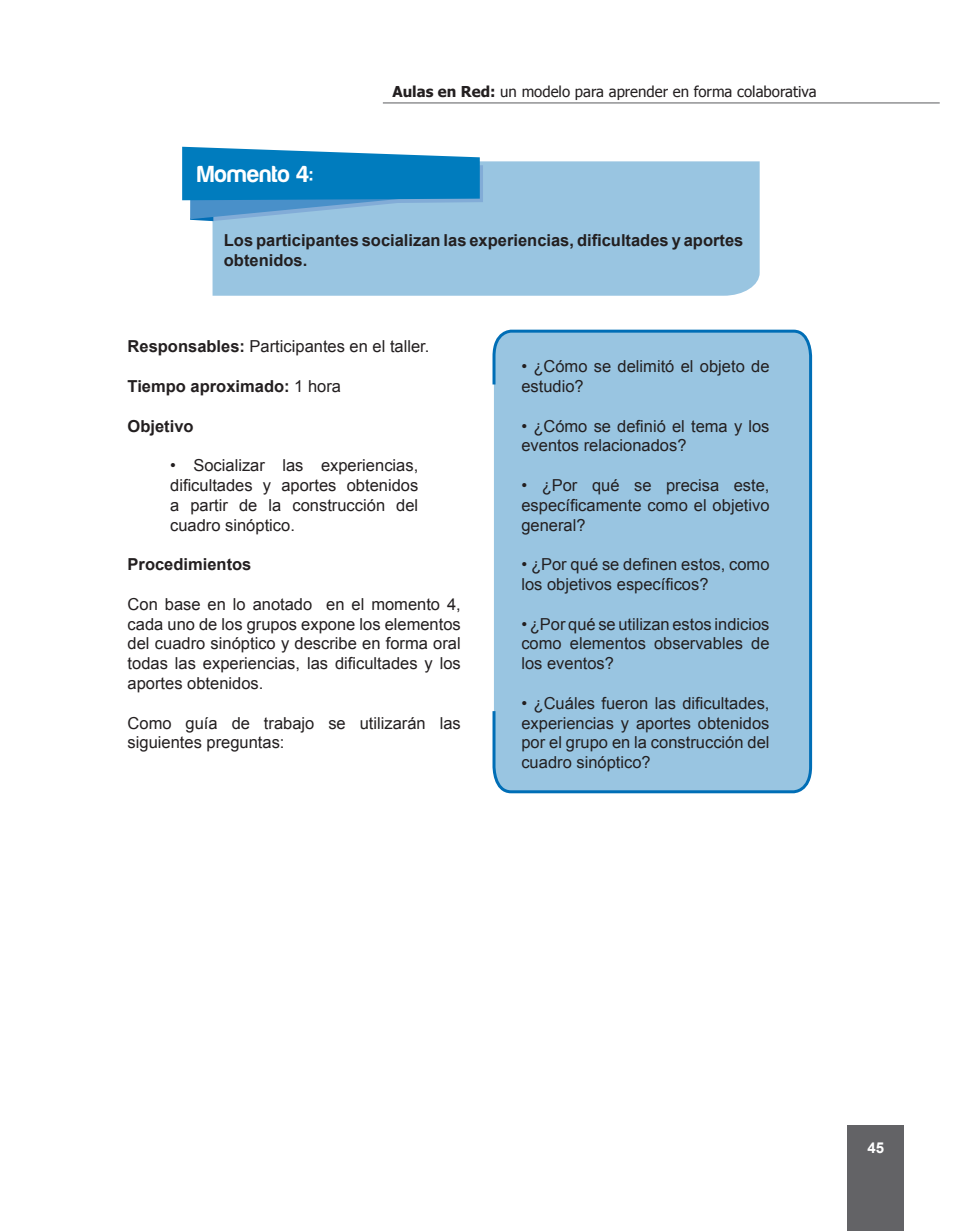
<style>
.page{position:relative;width:961px;height:1231px;background:#fff}
.page>*{position:absolute;margin:0;border:0;box-sizing:border-box;transform-origin:0 0}
.t1{font:24px "Harabara";letter-spacing:.025em;color:#fff}
.t2{font:16.5px/19.8px "Arial";color:#231f20;text-align:justify}
.t3{font:700 16.5px/19.8px "Arial";color:#231f20}
.t4{font:15px "Tahoma";color:#231f20}
.t5{font:700 15px "Arial";color:#fff}
.s1{font-weight:700}
.s2{font-weight:400}
</style>
<div class="page">
<hr style="left:383px;top:102px;width:556px;height:1px;background:#6c6d70">
<div style="left:847px;top:1125px;width:57px;height:106px;background:#636366"></div>
<div style="left:492px;top:329px;width:321px;height:465px;background:#99c5e1"></div>
<div style="left:212px;top:161px;width:547px;height:135px;background:#99c5e1"></div>
<svg style="left:182px;top:147px;width:301px;height:74px;background:#3795ca"></svg>
<p class="t1" style="left:197px;top:162px;width:117px">Momento 4:</p>
<p class="t4" style="left:392px;top:81px;width:425px"><span class="s1">Aulas en Red:</span> un modelo para aprender en forma colaborativa</p>
<p class="t3" style="left:224px;top:231px;width:521px">Los participantes socializan las experiencias, dificultades y aportes obtenidos.</p>
<p class="t2" style="left:128px;top:337px;width:303px"><span class="s1">Responsables:</span> Participantes en el taller.</p>
<p class="t3" style="left:128px;top:377px;width:215px">Tiempo aproximado: <span class="s2">1 hora</span></p>
<p class="t3" style="left:128px;top:416px;width:68px">Objetivo</p>
<p class="t2" style="left:170px;top:455px;width:250px">• Socializar las experiencias, dificultades y aportes obtenidos a partir de la construcción del cuadro sinóptico.</p>
<p class="t3" style="left:128px;top:555px;width:125px">Procedimientos</p>
<p class="t2" style="left:128px;top:594px;width:335px">Con base en lo anotado en el momento 4, cada uno de los grupos expone los elementos del cuadro sinóptico y describe en forma oral todas las experiencias, las dificultades y los aportes obtenidos.</p>
<p class="t2" style="left:128px;top:713px;width:335px">Como guía de trabajo se utilizarán las siguientes preguntas:</p>
<p class="t2" style="left:521px;top:356px;width:250px">• ¿Cómo se delimitó el objeto de estudio?</p>
<p class="t2" style="left:521px;top:416px;width:250px">• ¿Cómo se definió el tema y los eventos relacionados?</p>
<p class="t2" style="left:521px;top:475px;width:250px">• ¿Por qué se precisa este, específicamente como el objetivo general?</p>
<p class="t2" style="left:521px;top:554px;width:250px">• ¿Por qué se definen estos, como los objetivos específicos?</p>
<p class="t2" style="left:521px;top:614px;width:250px">• ¿Por qué se utilizan estos indicios como elementos observables de los eventos?</p>
<p class="t2" style="left:521px;top:693px;width:250px">• ¿Cuáles fueron las dificultades, experiencias y aportes obtenidos por el grupo en la construcción del cuadro sinóptico?</p>
<p class="t5" style="left:867px;top:1137px;width:18px">45</p>
</div>
